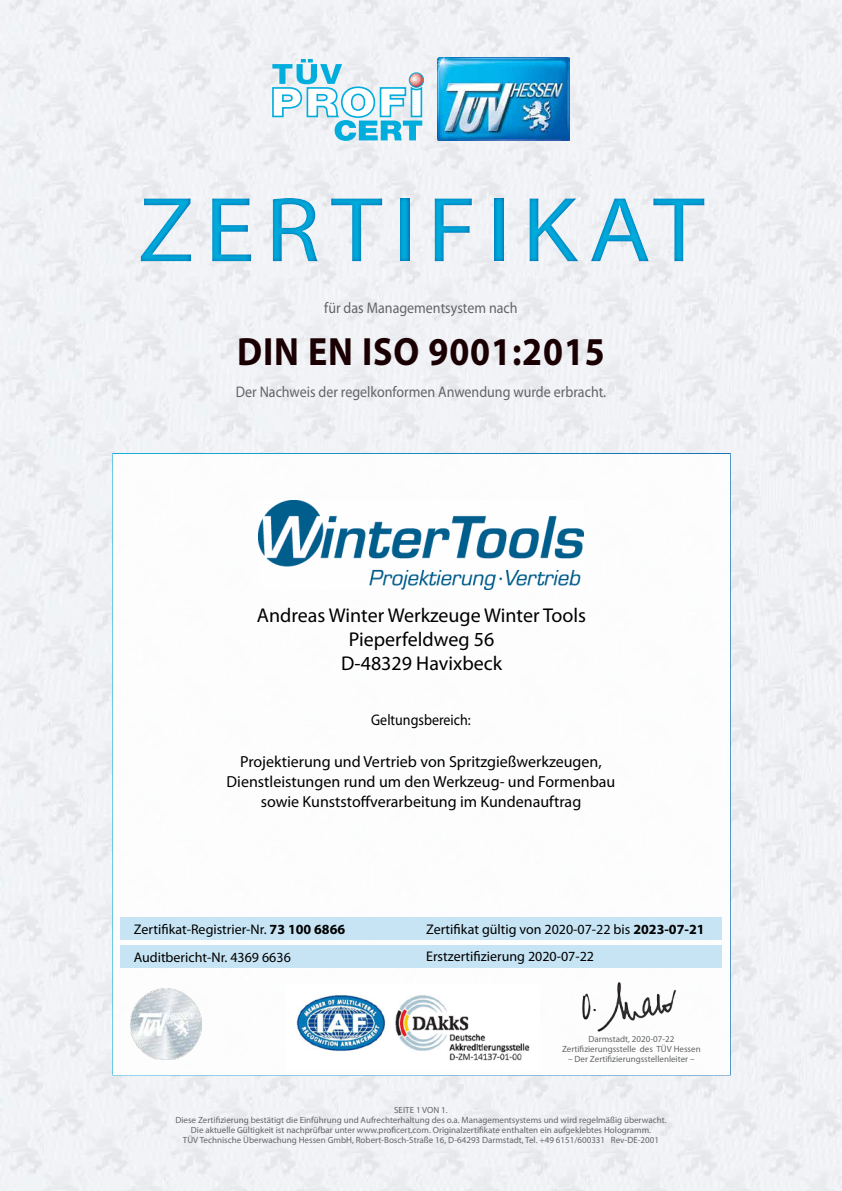
<style>
.page{position:relative;width:842px;height:1191px;background:#fff}
.page>*{position:absolute;margin:0;border:0;box-sizing:border-box;transform-origin:0 0}
.t1{font:93px "Myriad Pro";letter-spacing:.1em;color:#00addc;scale:1.1 1}
.t2{font:700 39.6px "Myriad Pro";letter-spacing:.025em;color:#1a0002;scale:.91 1}
.t3{font:20px/24px "Myriad Pro";color:#000;text-align:center}
.t4{font:16px/19.6px "Myriad Pro";color:#000;text-align:center}
.t5{font:15.4px "Myriad Pro";color:#636466;scale:.91 1}
.t6{font:15.4px "Myriad Pro";color:#000;scale:.91 1}
.t7{font:14px/28.1px "Myriad Pro";color:#000}
.t8{font:9px/10px "Myriad Pro";color:#636466;text-align:center}
.s1{font-weight:700}
</style>
<div class="page">
<img style="left:0;top:0;width:842px;height:1191px">
<img style="left:437px;top:57px;width:132px;height:83px">
<svg style="left:272px;top:59px;width:152px;height:82px"></svg>
<div style="left:112px;top:453px;width:619px;height:622px;background:#fff;border:2px solid #fff"></div>
<div style="left:120px;top:945px;width:602px;height:23px;background:#c0e2f3"></div>
<div style="left:121px;top:917px;width:601px;height:22px;background:#c0e2f3"></div>
<img style="left:296px;top:995px;width:234px;height:66px">
<img style="left:749px;top:906px;width:78px;height:54px">
<img style="left:736px;top:795px;width:97px;height:40px">
<img style="left:737px;top:681px;width:95px;height:34px">
<img style="left:738px;top:576px;width:93px;height:35px">
<img style="left:737px;top:479px;width:91px;height:36px">
<img style="left:582px;top:982px;width:94px;height:50px">
<div style="left:0;top:172px;width:842px;height:114px;background:#006bb6;opacity:.75"></div>
<img style="left:130px;top:988px;width:71px;height:71px">
<img style="left:258px;top:500px;width:326px;height:89px">
<h1 class="t1" style="left:138px;top:173px;width:517px">ZERTIFIKAT</h1>
<h3 class="t5" style="left:324px;top:298px;width:214px">für das Managementsystem nach</h3>
<h2 class="t2" style="left:237px;top:326px;width:406px">DIN EN ISO 9001:2015</h2>
<h3 class="t5" style="left:236px;top:382px;width:408px">Der Nachweis der regelkonformen Anwendung wurde erbracht.</h3>
<h3 class="t3" style="left:257px;top:603px;width:331px">Andreas Winter Werkzeuge Winter Tools<br>Pieperfeldweg 56<br>D-48329 Havixbeck</h3>
<h3 class="t6" style="left:371px;top:710px;width:111px">Geltungsbereich:</h3>
<h3 class="t4" style="left:227px;top:752px;width:390px">Projektierung und Vertrieb von Spritzgießwerkzeugen,<br>Dienstleistungen rund um den Werkzeug- und Formenbau sowie Kunststoffverarbeitung im Kundenauftrag</h3>
<h3 class="t7" style="left:134px;top:915px;width:213px">Zertifikat-Registrier-Nr. <span class="s1">73 100 6866<br></span>Auditbericht-Nr. 4369 6636</h3>
<h3 class="t7" style="left:426px;top:915px;width:280px">Zertifikat gültig von 2020-07-22 bis <span class="s1">2023-07-21</span></h3>
<h3 class="t7" style="left:426px;top:942px;width:169px">Erstzertifizierung 2020-07-22</h3>
<p class="t8" style="left:562px;top:1034px;width:140px">Darmstadt, 2020-07-22<br>Zertifizierungsstelle des TÜV Hessen</p>
<p class="t8" style="left:568px;top:1054px;width:128px">– Der Zertifizierungsstellenleiter –</p>
<p class="t8" style="left:175px;top:1105px;width:493px">SEITE 1 VON 1.<br>Diese Zertifizierung bestätigt die Einführung und Aufrechterhaltung des o.a. Managementsystems und wird regelmäßig überwacht.<br>Die aktuelle Gültigkeit ist nachprüfbar unter www.proficert.com. Originalzertifikate enthalten ein aufgeklebtes Hologramm.<br>TÜV Technische Überwachung Hessen GmbH, Robert-Bosch-Straße 16, D-64293 Darmstadt, Tel. +49 6151/600331 Rev-DE-2001</p>
</div>
